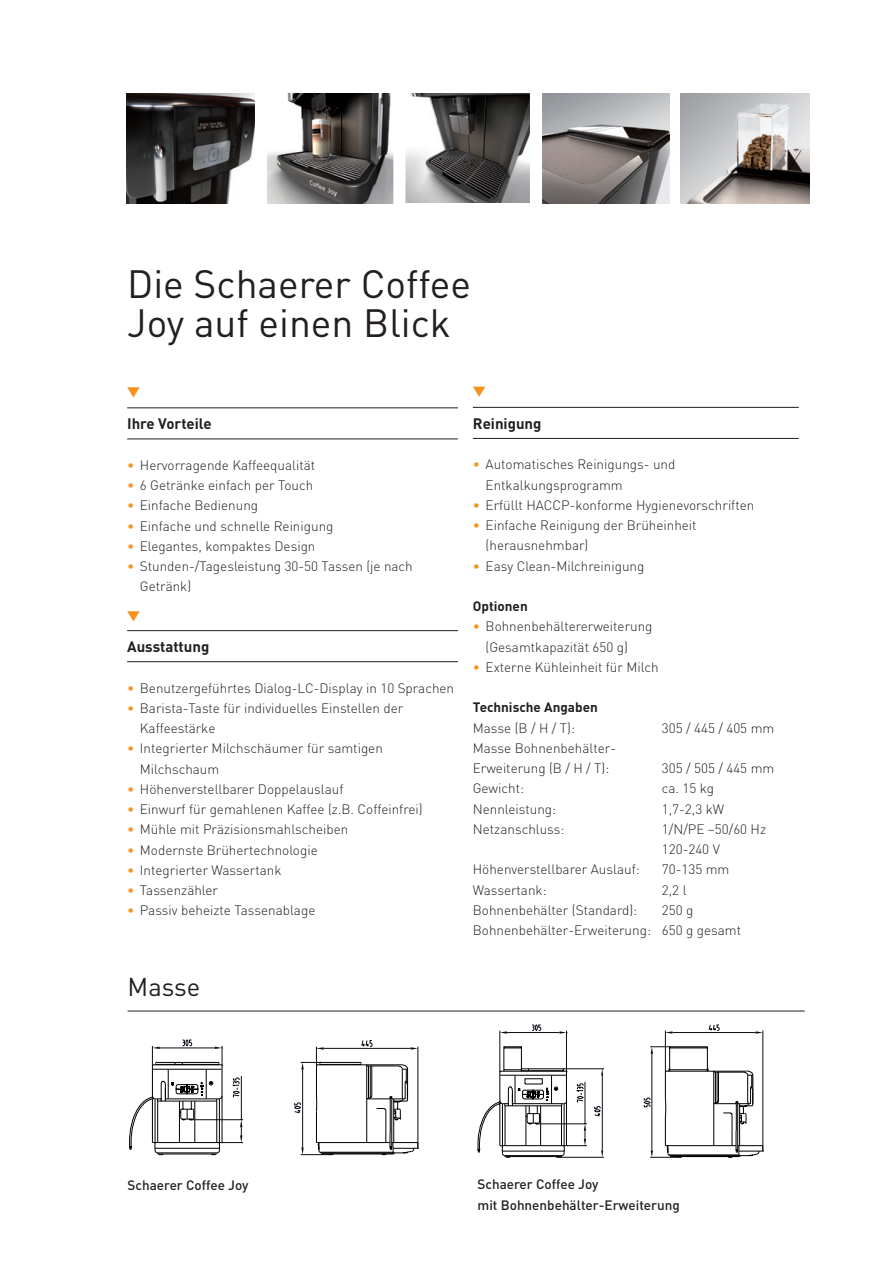
<style>
.page{position:relative;width:893px;height:1263px;background:#fff}
.page>*{position:absolute;margin:0;border:0;box-sizing:border-box;transform-origin:0 0}
.t1{font:39px/39px "DIN";color:#231f20}
.t2{font:25.5px "DIN";color:#231f20}
.t3{font:700 15px "DIN";color:#231f20}
.t4{font:300 13.5px/20.2px "DIN";color:#231f20}
.t5{font:500 13.5px/20.2px "DIN";color:#231f20}
.t6{font:700 13.5px "DIN";color:#231f20}
.s1{color:#f7931d}
</style>
<div class="page">
<svg style="left:477px;top:1024px;width:127px;height:134px"></svg>
<svg style="left:643px;top:1024px;width:121px;height:134px"></svg>
<svg style="left:129px;top:1039px;width:115px;height:116px"></svg>
<svg style="left:294px;top:1040px;width:125px;height:115px"></svg>
<img style="left:267px;top:93px;width:126px;height:110px">
<img style="left:405px;top:93px;width:125px;height:110px">
<img style="left:127px;top:93px;width:128px;height:110px">
<img style="left:542px;top:93px;width:127px;height:110px">
<img style="left:680px;top:93px;width:129px;height:110px">
<hr style="left:128px;top:1011px;width:677px;height:1px;background:#231f20">
<hr style="left:127px;top:408px;width:331px;height:1px;background:#231f20">
<hr style="left:127px;top:439px;width:331px;height:1px;background:#231f20">
<hr style="left:127px;top:630px;width:331px;height:1px;background:#231f20">
<hr style="left:127px;top:661px;width:331px;height:1px;background:#231f20">
<svg style="left:127px;top:387px;width:13px;height:10px"></svg>
<svg style="left:127px;top:611px;width:13px;height:10px"></svg>
<hr style="left:473px;top:407px;width:326px;height:1px;background:#231f20">
<hr style="left:473px;top:438px;width:326px;height:1px;background:#231f20">
<svg style="left:473px;top:387px;width:12px;height:10px"></svg>
<h1 class="t1" style="left:127px;top:263px;width:346px">Die Schaerer Coffee<br>Joy auf einen Blick</h1>
<p class="t3" style="left:127px;top:414px;width:86px">Ihre Vorteile</p>
<p class="t4" style="left:127px;top:454px;width:190px"><span class="s1">•</span> Hervorragende Kaffeequalität</p>
<p class="t4" style="left:127px;top:475px;width:188px"><span class="s1">•</span> 6 Getränke einfach per Touch</p>
<p class="t4" style="left:127px;top:495px;width:133px"><span class="s1">•</span> Einfache Bedienung</p>
<p class="t4" style="left:127px;top:515px;width:208px"><span class="s1">•</span> Einfache und schnelle Reinigung</p>
<p class="t4" style="left:127px;top:535px;width:190px"><span class="s1">•</span> Elegantes, kompaktes Design</p>
<p class="t4" style="left:140px;top:556px;width:274px;text-indent:-13px"><span class="s1">•</span> Stunden-/Tagesleistung 30-50 Tassen (je nach<br>Getränk)</p>
<p class="t3" style="left:127px;top:637px;width:84px">Ausstattung</p>
<p class="t4" style="left:127px;top:677px;width:329px"><span class="s1">•</span> Benutzergeführtes Dialog-LC-Display in 10 Sprachen</p>
<p class="t4" style="left:140px;top:697px;width:265px;text-indent:-13px"><span class="s1">•</span> Barista-Taste für individuelles Einstellen der<br>Kaffeestärke</p>
<p class="t4" style="left:140px;top:738px;width:244px;text-indent:-13px"><span class="s1">•</span> Integrierter Milchschäumer für samtigen<br>Milchschaum</p>
<p class="t4" style="left:127px;top:778px;width:218px"><span class="s1">•</span> Höhenverstellbarer Doppelauslauf</p>
<p class="t4" style="left:127px;top:799px;width:297px"><span class="s1">•</span> Einwurf für gemahlenen Kaffee (z.B. Coffeinfrei)</p>
<p class="t4" style="left:127px;top:819px;width:223px"><span class="s1">•</span> Mühle mit Präzisionsmahlscheiben</p>
<p class="t4" style="left:127px;top:839px;width:192px"><span class="s1">•</span> Modernste Brühertechnologie</p>
<p class="t4" style="left:127px;top:859px;width:156px"><span class="s1">•</span> Integrierter Wassertank</p>
<p class="t4" style="left:127px;top:880px;width:92px"><span class="s1">•</span> Tassenzähler</p>
<p class="t4" style="left:127px;top:900px;width:190px"><span class="s1">•</span> Passiv beheizte Tassenablage</p>
<h2 class="t2" style="left:128px;top:969px;width:74px">Masse</h2>
<p class="t3" style="left:473px;top:413px;width:70px">Reinigung</p>
<p class="t4" style="left:486px;top:454px;width:191px;text-indent:-13px"><span class="s1">•</span> Automatisches Reinigungs- und<br>Entkalkungsprogramm</p>
<p class="t4" style="left:473px;top:494px;width:283px"><span class="s1">•</span> Erfüllt HACCP-konforme Hygienevorschriften</p>
<p class="t4" style="left:486px;top:515px;width:213px;text-indent:-13px"><span class="s1">•</span> Einfache Reinigung der Brüheinheit (herausnehmbar)</p>
<p class="t4" style="left:473px;top:555px;width:173px"><span class="s1">•</span> Easy Clean-Milchreinigung</p>
<p class="t6" style="left:473px;top:597px;width:56px">Optionen</p>
<p class="t4" style="left:486px;top:616px;width:168px;text-indent:-13px"><span class="s1">•</span> Bohnenbehältererweiterung (Gesamtkapazität 650 g)</p>
<p class="t4" style="left:473px;top:656px;width:187px"><span class="s1">•</span> Externe Kühleinheit für Milch</p>
<p class="t6" style="left:473px;top:698px;width:127px">Technische Angaben</p>
<p class="t4" style="left:473px;top:717px;width:104px">Masse (B / H / T):</p>
<p class="t4" style="left:662px;top:717px;width:114px">305 / 445 / 405 mm</p>
<p class="t4" style="left:473px;top:737px;width:145px">Masse Bohnenbehälter-<br>Erweiterung (B / H / T):</p>
<p class="t4" style="left:662px;top:758px;width:114px">305 / 505 / 445 mm</p>
<p class="t4" style="left:473px;top:778px;width:53px">Gewicht:</p>
<p class="t4" style="left:662px;top:778px;width:54px">ca. 15 kg</p>
<p class="t4" style="left:473px;top:798px;width:85px">Nennleistung:</p>
<p class="t4" style="left:662px;top:798px;width:64px">1,7-2,3 kW</p>
<p class="t4" style="left:473px;top:818px;width:93px">Netzanschluss:</p>
<p class="t4" style="left:662px;top:818px;width:106px">1/N/PE ~50/60 Hz<br>120-240 V</p>
<p class="t4" style="left:473px;top:859px;width:168px">Höhenverstellbarer Auslauf:</p>
<p class="t4" style="left:662px;top:859px;width:69px">70-135 mm</p>
<p class="t4" style="left:473px;top:879px;width:75px">Wassertank:</p>
<p class="t4" style="left:662px;top:879px;width:26px">2,2 l</p>
<p class="t4" style="left:473px;top:899px;width:166px">Bohnenbehälter (Standard):</p>
<p class="t4" style="left:473px;top:899px;width:270px;text-indent:189px">250 g<br>Bohnenbehälter-Erweiterung: 650 g gesamt</p>
<p class="t5" style="left:128px;top:1174px;width:122px">Schaerer Coffee Joy</p>
<p class="t5" style="left:478px;top:1174px;width:204px">Schaerer Coffee Joy<br>mit Bohnenbehälter-Erweiterung</p>
</div>
